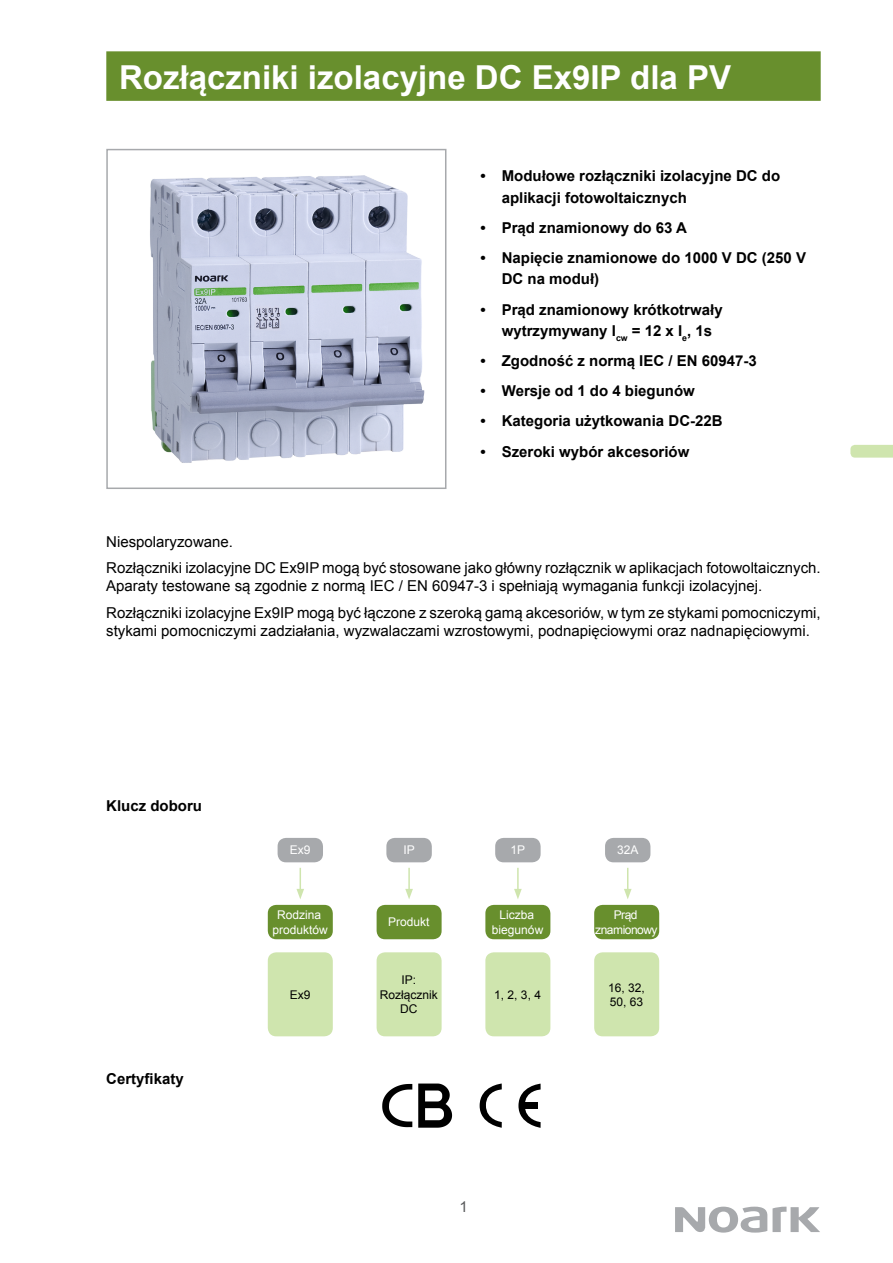
<style>
.page{position:relative;width:893px;height:1263px;background:#fff}
.page>*{position:absolute;margin:0;border:0;box-sizing:border-box;transform-origin:0 0}
.t1{font:700 33px "Arial";color:#fff}
.t2{font:15px/26.5px "Arial";color:#000}
.t3{font:700 15px/21.6px "Arial";color:#000}
.t4{font:15px "Arial";color:#58595b}
.t5{font:12px/14.4px "Arial";color:#fff;text-align:center}
.t6{font:12px/14.4px "Arial";color:#000;text-align:center}
.t7{font:12px/14.4px "Arial";letter-spacing:-.04em;color:#fff;text-align:center}
</style>
<div class="page">
<svg style="left:675px;top:1206px;width:145px;height:26px"></svg>
<svg style="left:850px;top:445px;width:43px;height:13px"></svg>
<div style="left:106px;top:51px;width:715px;height:50px;background:#688f2d"></div>
<img style="left:150px;top:175px;width:275px;height:288px">
<div style="left:106px;top:149px;width:340px;height:340px;border:2px solid #a7a9ac"></div>
<div style="left:278px;top:838px;width:45px;height:24px;background:#a7a9ac;border-radius:9px"></div>
<div style="left:268px;top:905px;width:65px;height:34px;background:#688f2d;border-radius:9px"></div>
<div style="left:268px;top:952px;width:65px;height:84px;background:#cfe5ae;border-radius:9px"></div>
<div style="left:386px;top:838px;width:46px;height:24px;background:#a7a9ac;border-radius:9px"></div>
<div style="left:377px;top:905px;width:65px;height:34px;background:#688f2d;border-radius:9px"></div>
<div style="left:377px;top:952px;width:65px;height:84px;background:#cfe5ae;border-radius:9px"></div>
<div style="left:495px;top:838px;width:46px;height:24px;background:#a7a9ac;border-radius:9px"></div>
<div style="left:485px;top:905px;width:65px;height:34px;background:#688f2d;border-radius:9px"></div>
<div style="left:485px;top:952px;width:65px;height:84px;background:#cfe5ae;border-radius:9px"></div>
<div style="left:605px;top:838px;width:45px;height:24px;background:#a7a9ac;border-radius:9px"></div>
<div style="left:594px;top:905px;width:65px;height:34px;background:#688f2d;border-radius:9px"></div>
<div style="left:594px;top:952px;width:65px;height:84px;background:#cfe5ae;border-radius:9px"></div>
<svg style="left:296px;top:868px;width:8px;height:31px"></svg>
<hr style="left:408px;top:868px;width:2px;height:23px;background:#cfe5ae">
<svg style="left:405px;top:889px;width:8px;height:10px"></svg>
<hr style="left:517px;top:868px;width:2px;height:23px;background:#cfe5ae">
<svg style="left:514px;top:889px;width:8px;height:10px"></svg>
<svg style="left:624px;top:868px;width:8px;height:31px"></svg>
<svg style="left:480px;top:1083px;width:22px;height:45px"></svg>
<svg style="left:518px;top:1084px;width:23px;height:44px"></svg>
<div style="left:523px;top:1103px;width:14px;height:6px;background:#000"></div>
<svg style="left:382px;top:1084px;width:30px;height:43px"></svg>
<svg style="left:418px;top:1083px;width:34px;height:45px"></svg>
<h1 class="t1" style="left:119px;top:55px;width:613px">Rozłączniki izolacyjne DC Ex9IP dla PV</h1>
<p class="t3" style="left:502px;top:165px;width:280px;text-indent:-21px">• Modułowe rozłączniki izolacyjne DC do aplikacji fotowoltaicznych</p>
<p class="t3" style="left:480px;top:217px;width:208px">• Prąd znamionowy do 63 A</p>
<p class="t3" style="left:502px;top:247px;width:306px;text-indent:-21px">• Napięcie znamionowe do 1000 V DC (250 V<br>DC na moduł)</p>
<p class="t3" style="left:502px;top:299px;width:222px;text-indent:-21px">• Prąd znamionowy krótkotrwały wytrzymywany I<sub>cw</sub> = 12 x I<sub>e</sub>, 1s</p>
<p class="t3" style="left:480px;top:351px;width:278px">• Zgodność z normą IEC / EN 60947-3</p>
<p class="t3" style="left:480px;top:381px;width:216px">• Wersje od 1 do 4 biegunów</p>
<p class="t3" style="left:480px;top:411px;width:244px">• Kategoria użytkowania DC-22B</p>
<p class="t3" style="left:480px;top:441px;width:210px">• Szeroki wybór akcesoriów</p>
<p class="t2" style="left:106px;top:528px;width:716px">Niespolaryzowane.<br>Rozłączniki izolacyjne DC Ex9IP mogą być stosowane jako główny rozłącznik w aplikacjach fotowoltaicznych.</p>
<p class="t2" style="left:106px;top:573px;width:716px">Aparaty testowane są zgodnie z normą IEC / EN 60947-3 i spełniają wymagania funkcji izolacyjnej.<br>Rozłączniki izolacyjne Ex9IP mogą być łączone z szeroką gamą akcesoriów, w tym ze stykami pomocniczymi,</p>
<p class="t2" style="left:106px;top:617px;width:705px">stykami pomocniczymi zadziałania, wyzwalaczami wzrostowymi, podnapięciowymi oraz nadnapięciowymi.</p>
<p class="t3" style="left:106px;top:796px;width:97px">Klucz doboru</p>
<p class="t3" style="left:106px;top:1068px;width:79px">Certyfikaty</p>
<p class="t5" style="left:290px;top:843px;width:22px">Ex9</p>
<p class="t5" style="left:403px;top:843px;width:13px">IP</p>
<p class="t5" style="left:510px;top:843px;width:16px">1P</p>
<p class="t5" style="left:617px;top:843px;width:23px">32A</p>
<p class="t5" style="left:272px;top:908px;width:57px">Rodzina produktów</p>
<p class="t5" style="left:388px;top:915px;width:43px">Produkt</p>
<p class="t5" style="left:492px;top:908px;width:53px">Liczba biegunów</p>
<p class="t7" style="left:595px;top:908px;width:64px">Prąd znamionowy</p>
<p class="t6" style="left:290px;top:987px;width:22px">Ex9</p>
<p class="t6" style="left:380px;top:973px;width:60px">IP:<br>Rozłącznik<br>DC</p>
<p class="t6" style="left:494px;top:987px;width:48px">1, 2, 3, 4</p>
<p class="t6" style="left:608px;top:980px;width:38px;text-align:left">16, 32,<br>50, 63</p>
<p class="t4" style="left:459px;top:1197px;width:10px">1</p>
</div>
